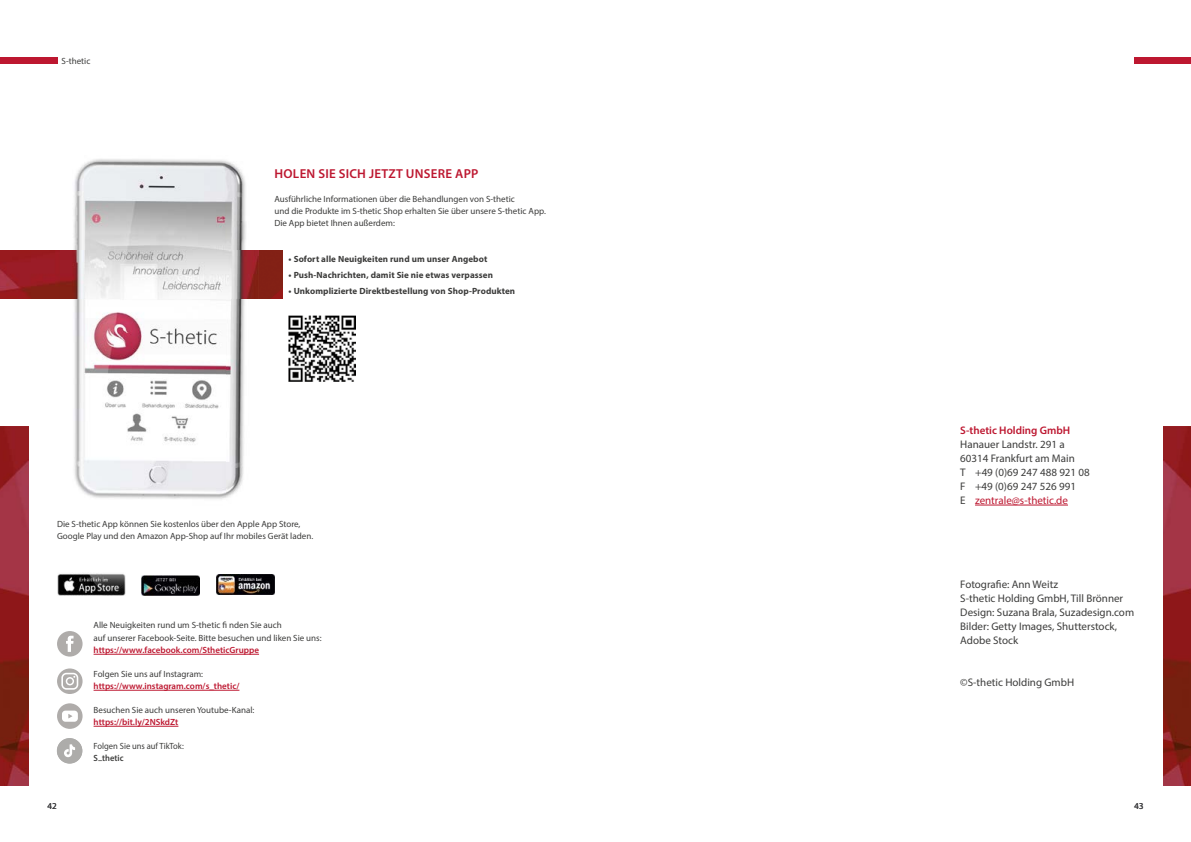
<style>
.page{position:relative;width:1191px;height:842px;background:#fff}
.page>*{position:absolute;margin:0;border:0;box-sizing:border-box;transform-origin:0 0}
.t1{font:600 13px "Myriad Pro";letter-spacing:.02em;color:#bd1730}
.t2{font:11px/14px "Myriad Pro";color:#3c3c3b}
.t3{font:600 11px "Myriad Pro";color:#bd1730}
.t4{font:9px/12px "Myriad Pro";color:#3c3c3b}
.t5{font:700 9px "Myriad Pro";letter-spacing:.01em;color:#3c3c3b}
.t6{font:600 9px "Myriad Pro";color:#bd1730}
.t7{font:9px "Myriad Pro";color:#3c3c3b;scale:.95 1}
.t8{font:600 9px "Myriad Pro";color:#3c3c3b;scale:.95 1}
.t9{font:9px "Myriad Pro";color:#39393b}
.s1{color:#bd1730}
</style>
<div class="page">
<img style="left:1163px;top:427px;width:28px;height:358px">
<div style="left:1134px;top:57px;width:57px;height:6px;background:#bd1730"></div>
<img style="left:0;top:427px;width:28px;height:358px">
<img style="left:0;top:250px;width:282px;height:48px">
<img style="left:74px;top:159px;width:151px;height:91px">
<img style="left:225px;top:161px;width:33px;height:337px">
<img style="left:61px;top:298px;width:165px;height:201px">
<img style="left:288px;top:315px;width:67px;height:67px">
<img style="left:216px;top:575px;width:58px;height:20px">
<img style="left:57px;top:573px;width:69px;height:22px">
<img style="left:141px;top:575px;width:58px;height:20px">
<div style="left:57px;top:631px;width:26px;height:25px;background:#afacaa;border-radius:50%"></div>
<svg style="left:66px;top:636px;width:8px;height:16px"></svg>
<svg style="left:57px;top:668px;width:26px;height:26px"></svg>
<svg style="left:61px;top:673px;width:17px;height:17px"></svg>
<div style="left:57px;top:703px;width:26px;height:26px;background:#afacaa;border-radius:50%"></div>
<svg style="left:62px;top:711px;width:16px;height:11px"></svg>
<div style="left:0;top:57px;width:57px;height:6px;background:#bd1730"></div>
<svg style="left:57px;top:738px;width:25px;height:26px"></svg>
<div style="left:57px;top:738px;width:25px;height:25px;background:#adacaa;border-radius:50%"></div>
<svg style="left:64px;top:744px;width:11px;height:13px"></svg>
<hr style="left:975px;top:505px;width:93px;height:1px;background:#bd1730">
<hr style="left:94px;top:654px;width:165px;height:1px;background:#bd1730">
<hr style="left:94px;top:690px;width:145px;height:1px;background:#bd1730">
<hr style="left:94px;top:726px;width:84px;height:1px;background:#bd1730">
<p class="t4" style="left:62px;top:55px;width:30px">S-thetic</p>
<h1 class="t1" style="left:274px;top:165px;width:205px">HOLEN SIE SICH JETZT UNSERE APP</h1>
<p class="t4" style="left:274px;top:193px;width:273px">Ausführliche Informationen über die Behandlungen von S-thetic<br>und die Produkte im S-thetic Shop erhalten Sie über unsere S-thetic App.<br>Die App bietet Ihnen außerdem:</p>
<p class="t5" style="left:289px;top:253px;width:200px">• Sofort alle Neuigkeiten rund um unser Angebot</p>
<p class="t5" style="left:289px;top:269px;width:206px">• Push-Nachrichten, damit Sie nie etwas verpassen</p>
<p class="t5" style="left:289px;top:285px;width:228px">• Unkomplizierte Direktbestellung von Shop-Produkten</p>
<p class="t4" style="left:57px;top:517px;width:258px">Die S-thetic App können Sie kostenlos über den Apple App Store,<br>Google Play und den Amazon App-Shop auf Ihr mobiles Gerät laden.</p>
<p class="t4" style="left:94px;top:619px;width:230px;line-height:12.5px">Alle Neuigkeiten rund um S-thetic fi nden Sie auch<br>auf unserer Facebook-Seite. Bitte besuchen und liken Sie uns:</p>
<p class="t6" style="left:94px;top:645px;width:167px">https://www.facebook.com/StheticGruppe</p>
<p class="t4" style="left:94px;top:668px;width:111px">Folgen Sie uns auf Instagram:</p>
<p class="t6" style="left:94px;top:681px;width:147px">https://www.instagram.com/s_thetic/</p>
<p class="t4" style="left:94px;top:704px;width:162px">Besuchen Sie auch unseren Youtube-Kanal:</p>
<p class="t6" style="left:94px;top:717px;width:86px">https://bit.ly/2NSkdZt</p>
<p class="t7" style="left:94px;top:741px;width:96px">Folgen Sie uns auf TikTok:</p>
<p class="t8" style="left:94px;top:752px;width:33px">S–thetic</p>
<p class="t4" style="left:227px;top:619px;width:54px">nden Sie auch</p>
<p class="t7" style="left:94px;top:740px;width:96px">Folgen Sie uns auf TikTok:</p>
<p class="t8" style="left:118px;top:752px;width:4px">i</p>
<p class="t3" style="left:960px;top:423px;width:112px">S-thetic Holding GmbH</p>
<p class="t2" style="left:960px;top:437px;width:131px">Hanauer Landstr. 291 a<br>60314 Frankfurt am Main<br>T +49 (0)69 247 488 921 08<br>F +49 (0)69 247 526 991<br>E <span class="s1">zentrale@s-thetic.de</span></p>
<p class="t2" style="left:972px;top:465px;width:116px">+49 (0)69 247 488 921 08 +49 (0)69 247 526 991 zentrale@s-thetic.de</p>
<p class="t2" style="left:960px;top:577px;width:175px">Fotografie: Ann Weitz<br>S-thetic Holding GmbH, Till Brönner<br>Design: Suzana Brala, Suzadesign.com<br>Bilder: Getty Images, Shutterstock,<br>Adobe Stock</p>
<p class="t2" style="left:960px;top:675px;width:115px">©S-thetic Holding GmbH</p>
<p class="t2" style="left:999px;top:577px;width:4px">i</p>
<p class="t9" style="left:47px;top:800px;width:11px">42</p>
<p class="t9" style="left:1134px;top:800px;width:11px">43</p>
</div>
